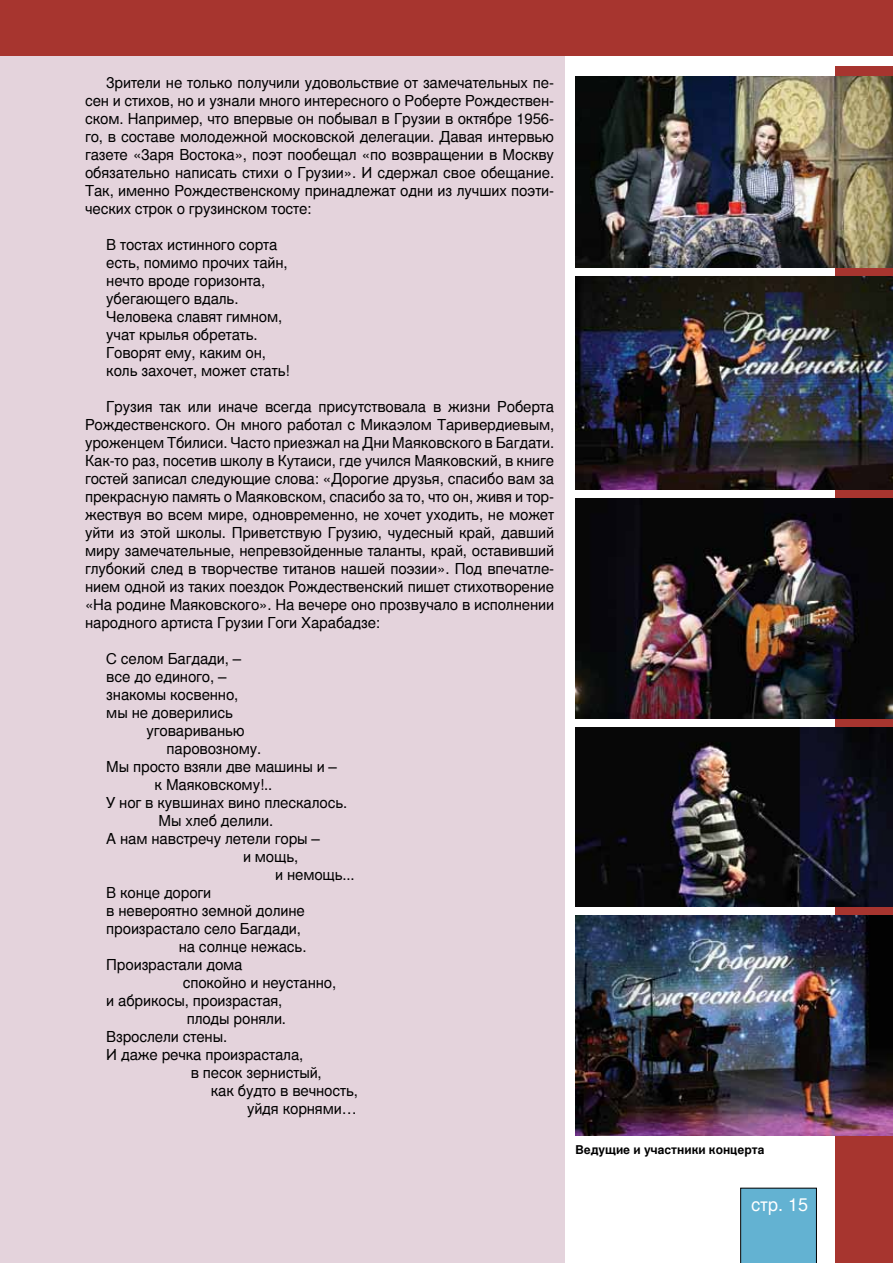
<style>
.page{position:relative;width:893px;height:1263px;background:#fff}
.page>*{position:absolute;margin:0;border:0;box-sizing:border-box;transform-origin:0 0}
.t1{font:18px "Nimbus San LCY";color:#fff}
.t2{font:15px/18px "Nimbus San LCY";letter-spacing:-.01em;color:#000;text-align:justify}
.t3{font:700 12px "Nimbus San LCY";color:#000}
</style>
<div class="page">
<div style="left:835px;top:66px;width:58px;height:1197px;background:#a7352f"></div>
<div style="left:1px;top:0;width:564px;height:1263px;background:#e4d3dc"></div>
<div style="left:0;top:0;width:893px;height:56px;background:#a7352f"></div>
<div style="left:740px;top:1188px;width:77px;height:75px;background:#63b2d2"></div>
<img style="left:575px;top:77px;width:318px;height:191px">
<img style="left:575px;top:277px;width:318px;height:212px">
<img style="left:575px;top:498px;width:318px;height:220px">
<img style="left:575px;top:727px;width:318px;height:179px">
<img style="left:575px;top:915px;width:318px;height:220px">
<p class="t2" style="left:85px;top:74px;width:471px;text-indent:21px">Зрители не только получили удовольствие от замечательных пе&shy;сен и стихов, но и узнали много интересного о Роберте Рождествен&shy;ском. Например, что впервые он побывал в Грузии в октябре 1956- го, в составе молодежной московской делегации. Давая интервью газете «Заря Востока», поэт пообещал «по возвращении в Москву обязательно написать стихи о Грузии». И сдержал свое обещание.<br>Так, именно Рождественскому принадлежат одни из лучших поэти&shy;ческих строк о грузинском тосте:</p>
<p class="t2" style="left:106px;top:236px;width:185px;text-align:left">В тостах истинного сорта есть, помимо прочих тайн, нечто вроде горизонта, убегающего вдаль.<br>Человека славят гимном, учат крылья обретать.<br>Говорят ему, каким он, коль захочет, может стать!</p>
<p class="t2" style="left:85px;top:398px;width:471px;text-indent:21px">Грузия так или иначе всегда присутствовала в жизни Роберта Рождественского. Он много работал с Микаэлом Таривердиевым, уроженцем Тбилиси. Часто приезжал на Дни Маяковского в Багдати.<br>Как-то раз, посетив школу в Кутаиси, где учился Маяковский, в книге гостей записал следующие слова: «Дорогие друзья, спасибо вам за прекрасную память о Маяковском, спасибо за то, что он, живя и тор&shy;жествуя во всем мире, одновременно, не хочет уходить, не может уйти из этой школы. П риветствую Грузию, чудесный край, давший миру замечательные, непревзойденные таланты, край, оставивший глубокий след в творчестве титанов нашей поэзии». Под впечатле&shy;нием одной из таких поездок Рождественский пишет стихотворение «На родине Маяковского». На вечере оно прозвучало в исполнении народного артиста Грузии Гоги Харабадзе:</p>
<p class="t2" style="left:106px;top:650px;width:136px">С селом Багдади, –</p>
<p class="t2" style="left:106px;top:668px;width:122px">все до единого, –</p>
<p class="t2" style="left:106px;top:686px;width:134px">знакомы косвенно,</p>
<p class="t2" style="left:106px;top:704px;width:128px">мы не доверились</p>
<p class="t2" style="left:146px;top:722px;width:100px">уговариванью</p>
<p class="t2" style="left:167px;top:740px;width:96px">паровозному.</p>
<p class="t2" style="left:106px;top:758px;width:232px">Мы просто взяли две машины и –</p>
<p class="t2" style="left:155px;top:776px;width:119px">к Маяковскому!..</p>
<p class="t2" style="left:106px;top:794px;width:242px">У ног в кувшинах вино плескалось.</p>
<p class="t2" style="left:159px;top:812px;width:116px">Мы хлеб делили.</p>
<p class="t2" style="left:106px;top:830px;width:215px">А нам навстречу летели горы –</p>
<p class="t2" style="left:243px;top:848px;width:57px">и мощь,</p>
<p class="t2" style="left:275px;top:866px;width:81px">и немощь...</p>
<p class="t2" style="left:106px;top:884px;width:107px">В конце дороги</p>
<p class="t2" style="left:106px;top:902px;width:200px">в невероятно земной долине</p>
<p class="t2" style="left:106px;top:920px;width:196px">произрастало село Багдади,</p>
<p class="t2" style="left:179px;top:938px;width:129px">на солнце нежась.</p>
<p class="t2" style="left:106px;top:956px;width:138px">П роизрастали дома</p>
<p class="t2" style="left:183px;top:974px;width:155px">спокойно и неустанно,</p>
<p class="t2" style="left:106px;top:992px;width:178px">и абрикосы, произрастая,</p>
<p class="t2" style="left:187px;top:1010px;width:101px">плоды роняли.</p>
<p class="t2" style="left:106px;top:1028px;width:122px">Взрослели стены.</p>
<p class="t2" style="left:106px;top:1046px;width:199px">И даже речка произрастала,</p>
<p class="t2" style="left:191px;top:1064px;width:133px">в песок зернистый,</p>
<p class="t2" style="left:211px;top:1082px;width:149px">как будто в вечность,</p>
<p class="t2" style="left:247px;top:1100px;width:111px">уйдя корнями…</p>
<p class="t3" style="left:575px;top:1142px;width:190px">Ведущие и участники концерта</p>
<p class="t1" style="left:751px;top:1194px;width:59px">стр. 15</p>
</div>
